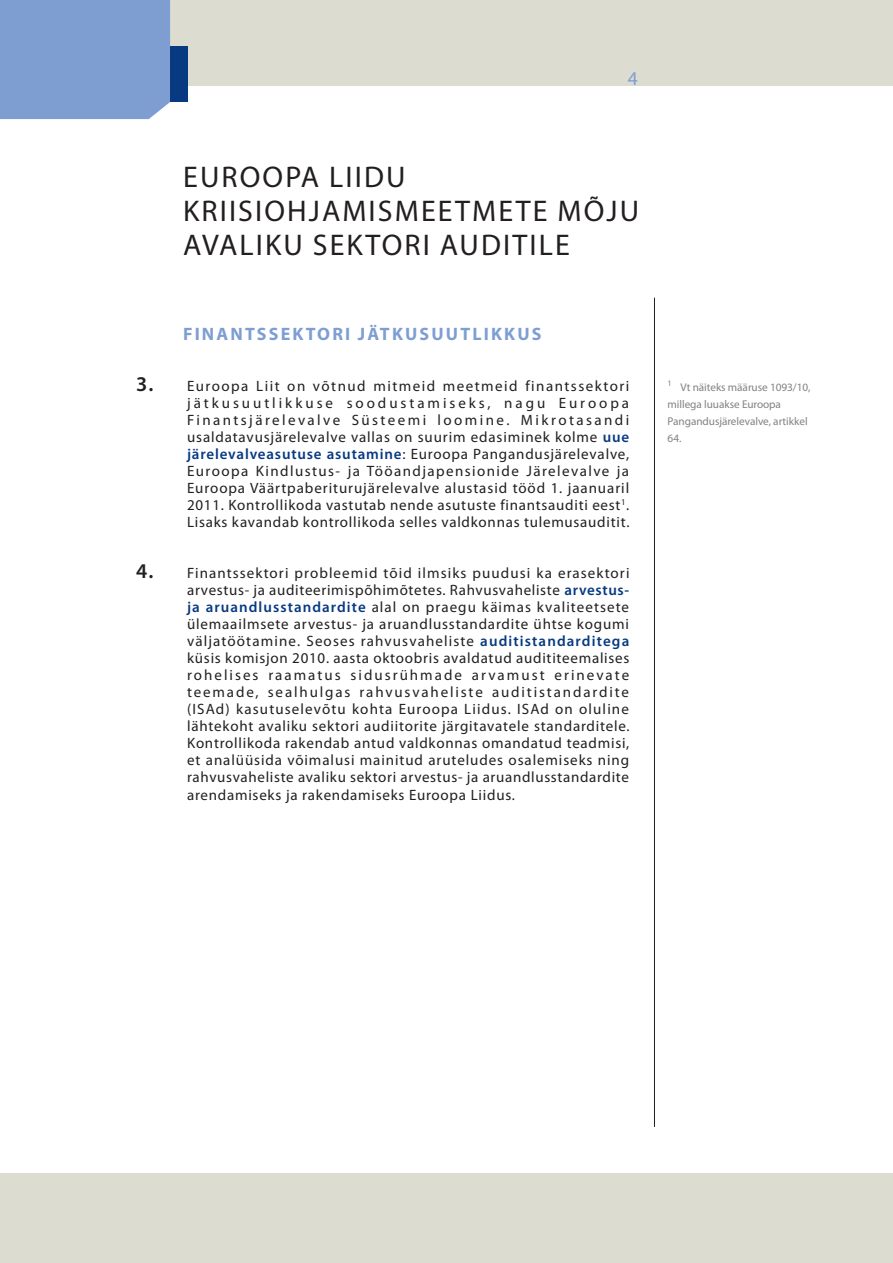
<style>
.page{position:relative;width:893px;height:1263px;background:#fff}
.page>*{position:absolute;margin:0;border:0;box-sizing:border-box;transform-origin:0 0}
.t1{font:30px/34px "Myriad Pro";letter-spacing:.07em;color:#231f20}
.t2{font:19.5px "Myriad Pro";color:#7e9ed2}
.t3{font:700 18px "Myriad Pro";letter-spacing:.12em;color:#7e9ed2}
.t4{font:15px/17px "Myriad Pro";letter-spacing:.05em;color:#231f20;text-align:justify}
.t5{font:11.25px/17px "Myriad Pro";letter-spacing:-.005em;color:#808285}
.s1{font-weight:600;font-size:21px}
.s2{font-weight:600;color:#083a82}
</style>
<div class="page">
<div style="left:0;top:0;width:893px;height:85px;background:#dcdcd0"></div>
<div style="left:0;top:1174px;width:893px;height:89px;background:#dcdcd0"></div>
<div style="left:0;top:0;width:170px;height:119px;background:#7e9ed2"></div>
<div style="left:170px;top:47px;width:17px;height:55px;background:#083a82"></div>
<hr style="left:654px;top:298px;width:1px;height:829px;background:#231f20">
<h2 class="t2" style="left:628px;top:66px;width:12px">4</h2>
<h1 class="t1" style="left:183px;top:160px;width:457px">EUROOPA LIIDU<br>KRIISIOHJAMISMEETMETE MÕJU<br>AVALIKU SEKTORI AUDITILE</h1>
<p class="t3" style="left:183px;top:322px;width:360px">FINANTSSEKTORI JÄTKUSUUTLIKKUS</p>
<p class="t4" style="left:187px;top:377px;width:444px;text-indent:-51px"><span class="s1">3.</span> Euroopa Liit on võtnud mitmeid meetmeid finantssektori jätkusuutlikkuse soodustamiseks, nagu Euroopa Finantsjärelevalve Süsteemi loomine. Mikrotasandi usaldatavusjärelevalve vallas on suurim edasiminek kolme <span class="s2">uue järelevalveasutuse asutamine</span>: Euroopa Pangandusjärelevalve, Euroopa Kindlustus- ja Tööandjapensionide Järelevalve ja Euroopa Väärtpaberiturujärelevalve alustasid tööd 1. jaanuaril 2011. Kontrollikoda vastutab nende asutuste finantsauditi eest<sup>1</sup>.<br>Lisaks kavandab kontrollikoda selles valdkonnas tulemusauditit.</p>
<p class="t4" style="left:187px;top:565px;width:444px;text-indent:-51px"><span class="s1">4.</span> Finantssektori probleemid tõid ilmsiks puudusi ka erasektori arvestus- ja auditeerimispõhimõtetes. Rahvusvaheliste <span class="s2">arvestus&shy;ja aruandlusstandardite</span> alal on praegu käimas kvaliteetsete ülemaailmsete arvestus- ja aruandlusstandardite ühtse kogumi väljatöötamine. Seoses rahvusvaheliste <span class="s2">auditistandarditega </span>küsis komisjon 2010. aasta oktoobris avaldatud audititeemalises rohelises raamatus sidusrühmade arvamust erinevate teemade, sealhulgas rahvusvaheliste auditistandardite (ISAd) kasutuselevõtu kohta Euroopa Liidus. ISAd on oluline lähtekoht avaliku sektori audiitorite järgitavatele standarditele.<br>Kontrollikoda rakendab antud valdkonnas omandatud teadmisi, et analüüsida võimalusi mainitud aruteludes osalemiseks ning rahvusvaheliste avaliku sektori arvestus- ja aruandlusstandardite arendamiseks ja rakendamiseks Euroopa Liidus.</p>
<p class="t5" style="left:668px;top:379px;width:144px"><sup>1</sup> Vt näiteks määruse 1093/10, millega luuakse Euroopa<br>Pangandusjärelevalve, artikkel<br>64.</p>
</div>
